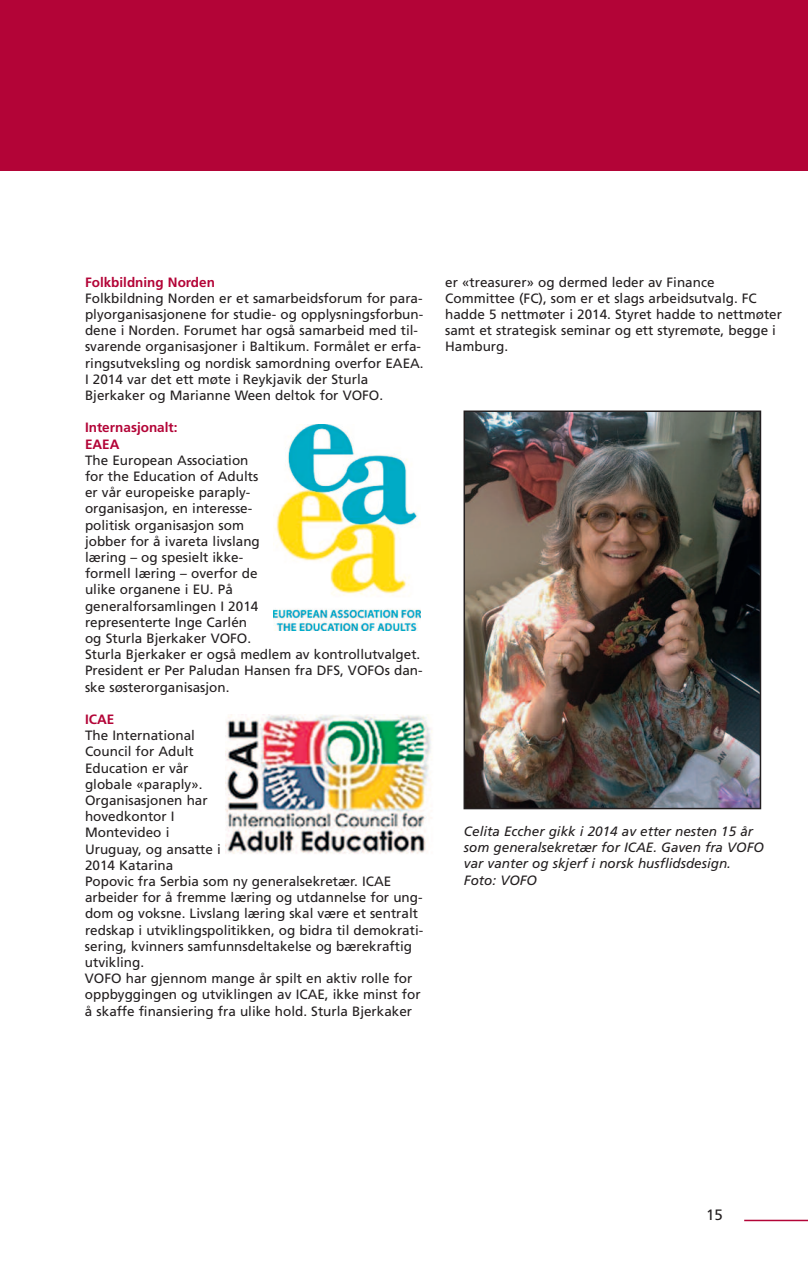
<style>
.page{position:relative;width:808px;height:1263px;background:#fff}
.page>*{position:absolute;margin:0;border:0;box-sizing:border-box;transform-origin:0 0}
.t1{font:15px "Frutiger";color:#231f20}
.t2{font:13.5px/16.2px "Frutiger";color:#231f20}
.t3{font:italic 13.5px/16.2px "Frutiger";color:#231f20}
.t4{font:700 13.5px/16.2px "Frutiger";color:#b30437}
</style>
<div class="page">
<div style="left:0;top:0;width:808px;height:170px;background:#b30437"></div>
<hr style="left:744px;top:1220px;width:64px;height:1px;background:#b30437">
<img style="left:466px;top:413px;width:292px;height:393px">
<div style="left:463px;top:410px;width:298px;height:399px;border:2px solid #231f20"></div>
<img style="left:274px;top:424px;width:147px;height:207px">
<img style="left:225px;top:714px;width:207px;height:140px">
<p class="t4" style="left:85px;top:275px;width:131px">Folkbildning Norden</p>
<p class="t2" style="left:85px;top:291px;width:340px">Folkbildning Norden er et samarbeidsforum for para&shy;plyorganisasjonene for studie- og opplysningsforbun&shy;dene i Norden. Forumet har også samarbeid med til&shy;svarende organisasjoner i Baltikum. Formålet er erfa&shy;ringsutveksling og nordisk samordning overfor EAEA.<br>I 2014 var det ett møte i Reykjavik der Sturla Bjerkaker og Marianne Ween deltok for VOFO.</p>
<p class="t4" style="left:85px;top:421px;width:94px">Internasjonalt:<br>EAEA</p>
<p class="t2" style="left:85px;top:453px;width:339px">The European Association<br>for the Education of Adults<br>er vår europeiske paraply-<br>organisasjon, en interesse-<br>politisk organisasjon som<br>jobber for å ivareta livslang<br>læring – og spesielt ikke-<br>formell læring – overfor de<br>ulike organene i EU. På<br>generalforsamlingen I 2014<br>representerte Inge Carlén<br>og Sturla Bjerkaker VOFO.<br>Sturla Bjerkaker er også medlem av kontrollutvalget.<br>President er Per Paludan Hansen fra DFS, VOFOs dan&shy;ske søsterorganisasjon.</p>
<p class="t4" style="left:85px;top:712px;width:31px">ICAE</p>
<p class="t2" style="left:85px;top:728px;width:340px">The International<br>Council for Adult<br>Education er vår<br>globale «paraply».<br>Organisasjonen har<br>hovedkontor I<br>Montevideo i<br>Uruguay, og ansatte i<br>2014 Katarina<br>Popovic fra Serbia som ny generalsekretær. ICAE arbeider for å fremme læring og utdannelse for ung&shy;dom og voksne. Livslang læring skal være et sentralt redskap i utviklingspolitikken, og bidra til demokrati&shy;sering, kvinners samfunnsdeltakelse og bærekraftig utvikling.<br>VOFO har gjennom mange år spilt en aktiv rolle for oppbyggingen og utviklingen av ICAE, ikke minst for å skaffe finansiering fra ulike hold. Sturla Bjerkaker</p>
<p class="t2" style="left:445px;top:275px;width:338px">er «treasurer» og dermed leder av Finance Committee (FC), som er et slags arbeidsutvalg. FC hadde 5 nettmøter i 2014. Styret hadde to nettmøter samt et strategisk seminar og ett styremøte, begge i Hamburg.</p>
<p class="t3" style="left:464px;top:824px;width:302px">Celita Eccher gikk i 2014 av etter nesten 15 år som generalsekretær for ICAE. Gaven fra VOFO var vanter og skjerf i norsk husflidsdesign.<br>Foto: VOFO</p>
<p class="t1" style="left:706px;top:1209px;width:18px">15</p>
</div>
